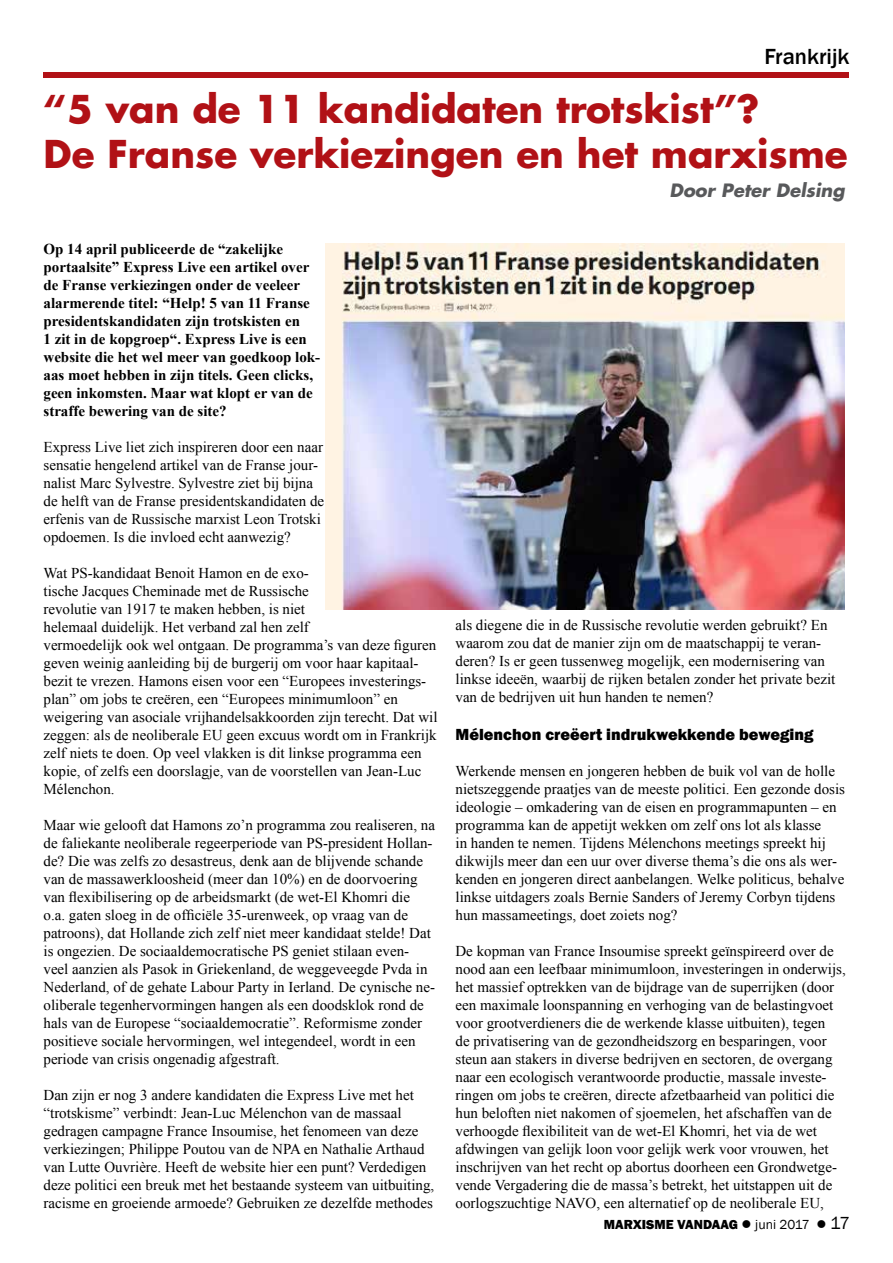
<style>
.page{position:relative;width:893px;height:1263px;background:#fff}
.page>*{position:absolute;margin:0;border:0;box-sizing:border-box;transform-origin:0 0}
.t1{font:700 37.5px/45px "Futura LT";color:#b11116}
.t2{font:500 22.5px "Franklin Gothic";color:#000}
.t3{font:italic 700 18px "Futura LT";color:#58595b}
.t4{font:800 16.5px "Franklin Gothic";color:#000}
.t5{font:15px/18px "Times New Roman";color:#000}
.t6{font:700 15px/18px "Times New Roman";color:#000}
.t7{font:800 13.5px "Franklin Gothic";color:#000}
.s1{font-weight:400}
.s2{font-weight:400;font-size:18px}
</style>
<div class="page">
<div style="left:44px;top:72px;width:805px;height:5px;background:#b11116"></div>
<hr style="left:44px;top:74px;width:805px;height:4px;background:#b11116">
<img style="left:326px;top:243px;width:518px;height:366px">
<h2 class="t2" style="left:765px;top:42px;width:86px">Frankrijk</h2>
<h1 class="t1" style="left:44px;top:86px;width:806px">“5 van de 11 kandidaten trotskist”?<br>De Franse verkiezingen en het marxisme</h1>
<p class="t3" style="left:669px;top:179px;width:177px">Door Peter Delsing</p>
<p class="t6" style="left:44px;top:239px;width:278px">Op 14 april publiceerde de “zakelijke portaalsite” Express Live een artikel over de Franse verkiezingen onder de veeleer alarmerende titel: “Help! 5 van 11 Franse presidentskandidaten zijn trotskisten en<br>1 zit in de kopgroep“. Express Live is een website die het wel meer van goedkoop lok&shy;aas moet hebben in zijn titels. Geen clicks, geen inkomsten. Maar wat klopt er van de straffe bewering van de site?</p>
<p class="t5" style="left:44px;top:437px;width:282px">Express Live liet zich inspireren door een naar sensatie hengelend artikel van de Franse jour&shy;nalist Marc Sylvestre. Sylvestre ziet bij bijna de helft van de Franse presidentskandidaten de erfenis van de Russische marxist Leon Trotski opdoemen. Is die invloed echt aanwezig?</p>
<p class="t5" style="left:44px;top:563px;width:395px">Wat PS-kandidaat Benoit Hamon en de exo-<br>tische Jacques Cheminade met de Russische<br>revolutie van 1917 te maken hebben, is niet<br>helemaal duidelijk. Het verband zal hen zelf<br>vermoedelijk ook wel ontgaan. De programma’s van deze figuren geven weinig aanleiding bij de burgerij om voor haar kapitaal&shy;bezit te vrezen. Hamons eisen voor een “Europees investerings&shy;plan” om jobs te creëren, een “Europees minimumloon” en weigering van asociale vrijhandelsakkoorden zijn terecht. Dat wil zeggen: als de neoliberale EU geen excuus wordt om in Frankrijk zelf niets te doen. Op veel vlakken is dit linkse programma een kopie, of zelfs een doorslagje, van de voorstellen van Jean-Luc Mélenchon.</p>
<p class="t5" style="left:44px;top:815px;width:393px">Maar wie gelooft dat Hamons zo’n programma zou realiseren, na de faliekante neoliberale regeerperiode van PS-president Hollan&shy;de? Die was zelfs zo desastreus, denk aan de blijvende schande van de massawerkloosheid (meer dan 10%) en de doorvoering van flexibilisering op de arbeidsmarkt (de wet-El Khomri die o.a. gaten sloeg in de officiële 35-urenweek, op vraag van de patroons), dat Hollande zich zelf niet meer kandidaat stelde! Dat is ongezien. De sociaaldemocratische PS geniet stilaan even&shy;veel aanzien als Pasok in Griekenland, de weggeveegde Pvda in Nederland, of de gehate Labour Party in Ierland. De cynische ne&shy;oliberale tegenhervormingen hangen als een doodsklok rond de hals van de Europese “sociaaldemocratie”. Reformisme zonder positieve sociale hervormingen, wel integendeel, wordt in een periode van crisis ongenadig afgestraft.</p>
<p class="t5" style="left:44px;top:1085px;width:392px">Dan zijn er nog 3 andere kandidaten die Express Live met het “trotskisme” verbindt: Jean-Luc Mélenchon van de massaal gedragen campagne France Insoumise, het fenomeen van deze verkiezingen; Philippe Poutou van de NPA en Nathalie Arthaud van Lutte Ouvrière. Heeft de website hier een punt? Verdedigen deze politici een breuk met het bestaande systeem van uitbuiting, racisme en groeiende armoede? Gebruiken ze dezelfde methodes</p>
<p class="t5" style="left:455px;top:616px;width:381px">als diegene die in de Russische revolutie werden gebruikt? En waarom zou dat de manier zijn om de maatschappij te veran&shy;deren? Is er geen tussenweg mogelijk, een modernisering van linkse ideeën, waarbij de rijken betalen zonder het private bezit van de bedrijven uit hun handen te nemen?</p>
<p class="t4" style="left:455px;top:724px;width:359px">Mélenchon creëert indrukwekkende beweging</p>
<p class="t5" style="left:455px;top:762px;width:391px">Werkende mensen en jongeren hebben de buik vol van de holle nietszeggende praatjes van de meeste politici. Een gezonde dosis ideologie – omkadering van de eisen en programmapunten – en programma kan de appetijt wekken om zelf ons lot als klasse<br>in handen te nemen. Tijdens Mélenchons meetings spreekt hij dikwijls meer dan een uur over diverse thema’s die ons als wer&shy;kenden en jongeren direct aanbelangen. Welke politicus, behalve linkse uitdagers zoals Bernie Sanders of Jeremy Corbyn tijdens hun massameetings, doet zoiets nog?</p>
<p class="t5" style="left:455px;top:942px;width:392px">De kopman van France Insoumise spreekt geïnspireerd over de nood aan een leefbaar minimumloon, investeringen in onderwijs, het massief optrekken van de bijdrage van de superrijken (door een maximale loonspanning en verhoging van de belastingvoet voor grootverdieners die de werkende klasse uitbuiten), tegen<br>de privatisering van de gezondheidszorg en besparingen, voor steun aan stakers in diverse bedrijven en sectoren, de overgang naar een ecologisch verantwoorde productie, massale investe&shy;ringen om jobs te creëren, directe afzetbaarheid van politici die hun beloften niet nakomen of sjoemelen, het afschaffen van de verhoogde flexibiliteit van de wet-El Khomri, het via de wet afdwingen van gelijk loon voor gelijk werk voor vrouwen, het inschrijven van het recht op abortus doorheen een Grondwetge&shy;vende Vergadering die de massa’s betrekt, het uitstappen uit de oorlogszuchtige NAVO, een alternatief op de neoliberale EU,</p>
<p class="t7" style="left:604px;top:1216px;width:248px">MARXISME VANDAAG ● <span class="s1">juni 2017</span> ● <span class="s2">17</span></p>
</div>
